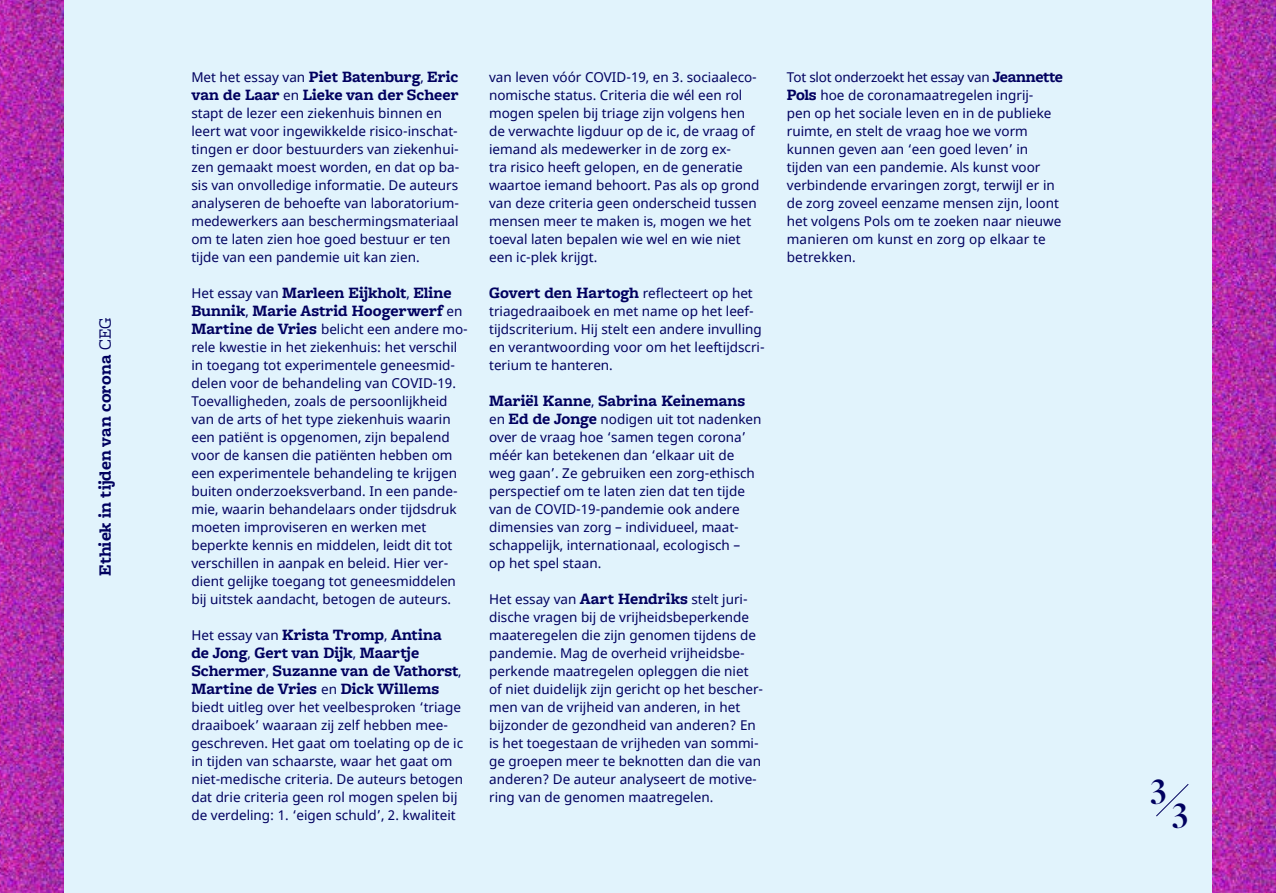
<style>
.page{position:relative;width:1276px;height:893px;background:#fff}
.page>*{position:absolute;margin:0;border:0;box-sizing:border-box;transform-origin:0 0}
.t1{font:700 36px "Freight Big Pro";color:#00005f}
.t2{font:700 18px "Freight Macro Pro";color:#00005f}
.t3{font:700 16.5px/18px "Freight Macro Pro";color:#00005f}
.t4{font:13.5px/18px "Noto Sans";color:#00005f}
.s1{font-weight:400}
.s2{font-family:"Noto Sans";font-weight:400;font-size:13.5px}
.s3{font-family:"Freight Macro Pro";font-weight:700;font-size:16.5px}
</style>
<div class="page">
<div style="left:64px;top:0;width:1148px;height:893px;background:#e1f3fc"></div>
<svg style="left:1155px;top:783px;width:34px;height:34px"></svg>
<img style="left:0;top:0;width:64px;height:893px">
<img style="left:1212px;top:0;width:64px;height:893px">
<h2 class="t2" style="left:93px;top:576px;width:260px;rotate:-90deg">Ethiek in tijden van corona <span class="s1">CEG</span></h2>
<p class="t3" style="left:191px;top:67px;width:269px"><span class="s2">Met het essay van</span> Piet Batenburg<span class="s2">,</span> Eric van de Laar <span class="s2">en</span> Lieke van der Scheer</p>
<p class="t4" style="left:191px;top:104px;width:269px">stapt de lezer een ziekenhuis binnen en leert wat voor ingewikkelde risico-inschat&shy;tingen er door bestuurders van ziekenhui&shy;zen gemaakt moest worden, en dat op ba&shy;sis van onvolledige informatie. De auteurs analyseren de behoefte van laboratorium&shy;medewerkers aan beschermingsmateriaal om te laten zien hoe goed bestuur er ten tijde van een pandemie uit kan zien.</p>
<p class="t3" style="left:191px;top:283px;width:272px"><span class="s2">Het essay van</span> Marleen Eijkholt<span class="s2">,</span> Eline<br>Bunnik<span class="s2">,</span> Marie Astrid Hoogerwerf <span class="s2">en</span></p>
<p class="t4" style="left:191px;top:320px;width:278px"><span class="s3">Martine de Vries</span> belicht een andere mo&shy;rele kwestie in het ziekenhuis: het verschil in toegang tot experimentele geneesmid&shy;delen voor de behandeling van COVID-19.<br>Toevalligheden, zoals de persoonlijkheid van de arts of het type ziekenhuis waarin een patiënt is opgenomen, zijn bepalend voor de kansen die patiënten hebben om een experimentele behandeling te krijgen buiten onderzoeksverband. In een pande&shy;mie, waarin behandelaars onder tijdsdruk moeten improviseren en werken met beperkte kennis en middelen, leidt dit tot verschillen in aanpak en beleid. Hier ver&shy;dient gelijke toegang tot geneesmiddelen bij uitstek aandacht, betogen de auteurs.</p>
<p class="t3" style="left:191px;top:625px;width:272px"><span class="s2">Het essay van</span> Krista Tromp<span class="s2">,</span> Antina de Jong<span class="s2">,</span> Gert van Dijk<span class="s2">,</span> Maartje Schermer<span class="s2">,</span> Suzanne van de Vathorst<span class="s2">, </span>Martine de Vries <span class="s2">en</span> Dick Willems</p>
<p class="t4" style="left:191px;top:698px;width:273px">biedt uitleg over het veelbesproken ‘triage draaiboek’ waaraan zij zelf hebben mee&shy;geschreven. Het gaat om toelating op de ic in tijden van schaarste, waar het gaat om niet-medische criteria. De auteurs betogen dat drie criteria geen rol mogen spelen bij de verdeling: 1. ‘eigen schuld’, 2. kwaliteit</p>
<p class="t4" style="left:489px;top:68px;width:272px">van leven vóór COVID-19, en 3. sociaaleco&shy;nomische status. Criteria die wél een rol mogen spelen bij triage zijn volgens hen de verwachte ligduur op de ic, de vraag of iemand als medewerker in de zorg ex-<br>tra risico heeft gelopen, en de generatie waartoe iemand behoort. Pas als op grond van deze criteria geen onderscheid tussen mensen meer te maken is, mogen we het toeval laten bepalen wie wel en wie niet een ic-plek krijgt.</p>
<p class="t3" style="left:489px;top:283px;width:265px">Govert den Hartogh <span class="s2">reflecteert op het</span></p>
<p class="t4" style="left:489px;top:302px;width:277px">triagedraaiboek en met name op het leef&shy;tijdscriterium. Hij stelt een andere invulling en verantwoording voor om het leeftijdscri&shy;terium te hanteren.</p>
<p class="t3" style="left:489px;top:391px;width:258px">Mariël Kanne<span class="s2">,</span> Sabrina Keinemans</p>
<p class="t4" style="left:489px;top:410px;width:274px">en <span class="s3">Ed de Jonge</span> nodigen uit tot nadenken over de vraag hoe ‘samen tegen corona’ méér kan betekenen dan ‘elkaar uit de weg gaan’. Ze gebruiken een zorg-ethisch perspectief om te laten zien dat ten tijde van de COVID-19-pandemie ook andere dimensies van zorg – individueel, maat&shy;schappelijk, internationaal, ecologisch –<br>op het spel staan.</p>
<p class="t4" style="left:489px;top:590px;width:276px">Het essay van <span class="s3">Aart Hendriks</span> stelt juri&shy;dische vragen bij de vrijheidsbeperkende maateregelen die zijn genomen tijdens de pandemie. Mag de overheid vrijheidsbe&shy;perkende maatregelen opleggen die niet of niet duidelijk zijn gericht op het bescher&shy;men van de vrijheid van anderen, in het bijzonder de gezondheid van anderen? En is het toegestaan de vrijheden van sommi&shy;ge groepen meer te beknotten dan die van anderen? De auteur analyseert de motive&shy;ring van de genomen maatregelen.</p>
<p class="t4" style="left:787px;top:68px;width:278px">Tot slot onderzoekt het essay van <span class="s3">Jeannette Pols</span> hoe de coronamaatregelen ingrij-<br>pen op het sociale leven en in de publieke ruimte, en stelt de vraag hoe we vorm kunnen geven aan ‘een goed leven’ in tijden van een pandemie. Als kunst voor verbindende ervaringen zorgt, terwijl er in de zorg zoveel eenzame mensen zijn, loont het volgens Pols om te zoeken naar nieuwe manieren om kunst en zorg op elkaar te betrekken.</p>
<h1 class="t1" style="left:1150px;top:762px;width:17px">3</h1>
<h1 class="t1" style="left:1172px;top:786px;width:17px">3</h1>
</div>
